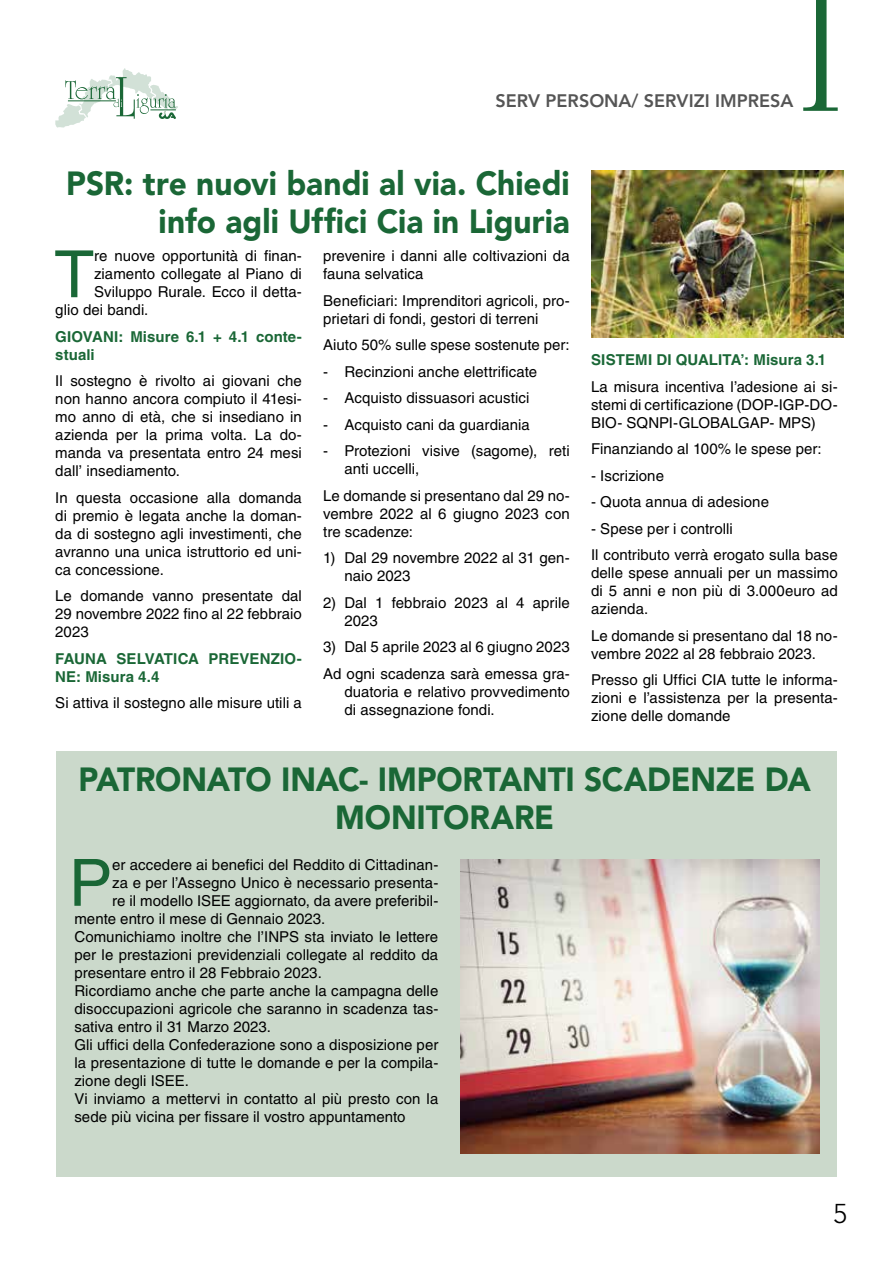
<style>
.page{position:relative;width:893px;height:1263px;background:#fff}
.page>*{position:absolute;margin:0;border:0;box-sizing:border-box;transform-origin:0 0}
.t1{font:65.1px "Helvetica LT Std";color:#1a6736}
.t2{font:900 33.15px/38.2px "Avenir LT Std";letter-spacing:-.005em;color:#1a6736;text-align:right;scale:.95 1}
.t3{font:300 27px "Avenir LT Std";color:#000}
.t4{font:800 18px "Avenir LT Std";color:#555}
.t5{font:15px/18px "Helvetica LT Std";letter-spacing:.005em;color:#000}
.t6{font:700 15px/18px "Helvetica LT Std";letter-spacing:.005em;color:#1a6736}
</style>
<div class="page">
<svg style="left:55px;top:68px;width:123px;height:60px"></svg>
<svg style="left:803px;top:0;width:35px;height:111px"></svg>
<img style="left:591px;top:170px;width:252px;height:167px">
<div style="left:56px;top:751px;width:781px;height:426px;background:#cbd9cb"></div>
<img style="left:460px;top:860px;width:360px;height:294px">
<p class="t4" style="left:496px;top:90px;width:299px">SERV PERSONA/ SERVIZI IMPRESA</p>
<h2 class="t2" style="left:66px;top:164px;width:531px">PSR: tre nuovi bandi al via. Chiedi info agli Uffici Cia in Liguria</h2>
<h1 class="t1" style="left:54px;top:237px;width:41px">T</h1>
<p class="t5" style="left:94px;top:247px;width:209px">re nuove opportunità di finan-</p>
<p class="t5" style="left:323px;top:247px;width:248px">prevenire i danni alle coltivazioni da fauna selvatica</p>
<p class="t5" style="left:323px;top:291px;width:248px">Beneficiari: Imprenditori agricoli, pro&shy;prietari di fondi, gestori di terreni</p>
<p class="t5" style="left:323px;top:336px;width:248px">Aiuto 50% sulle spese sostenute per:</p>
<p class="t5" style="left:323px;top:362px;width:215px">- Recinzioni anche elettrificate</p>
<p class="t5" style="left:323px;top:389px;width:208px">- Acquisto dissuasori acustici</p>
<p class="t5" style="left:323px;top:415px;width:208px">- Acquisto cani da guardiania</p>
<p class="t5" style="left:344px;top:442px;width:227px;text-indent:-21px">- Protezioni visive (sagome), reti anti uccelli,</p>
<p class="t5" style="left:323px;top:486px;width:248px;text-align:justify">Le domande si presentano dal 29 no&shy;vembre 2022 al 6 giugno 2023 con tre scadenze:</p>
<p class="t5" style="left:344px;top:549px;width:227px;text-indent:-21px">1) Dal 29 novembre 2022 al 31 gen&shy;naio 2023</p>
<p class="t5" style="left:344px;top:593px;width:227px;text-indent:-21px">2) Dal 1 febbraio 2023 al 4 aprile<br>2023</p>
<p class="t5" style="left:323px;top:634px;width:248px;line-height:26.5px">3) Dal 5 aprile 2023 al 6 giugno 2023<br>Ad ogni scadenza sarà emessa gra-</p>
<p class="t5" style="left:344px;top:682px;width:227px">duatoria e relativo provvedimento di assegnazione fondi.</p>
<p class="t5" style="left:94px;top:265px;width:209px">ziamento collegate al Piano di</p>
<p class="t5" style="left:94px;top:283px;width:209px">Sviluppo Rurale. Ecco il detta-</p>
<p class="t5" style="left:55px;top:301px;width:95px">glio dei bandi.</p>
<p class="t6" style="left:55px;top:327px;width:248px">GIOVANI: Misure 6.1 + 4.1 conte&shy;stuali</p>
<p class="t5" style="left:55px;top:372px;width:248px;text-align:justify">Il sostegno è rivolto ai giovani che non hanno ancora compiuto il 41esi&shy;mo anno di età, che si insediano in azienda per la prima volta. La do&shy;manda va presentata entro 24 mesi dall’ insediamento.</p>
<p class="t5" style="left:55px;top:488px;width:248px;text-align:justify">In questa occasione alla domanda di premio è legata anche la doman&shy;da di sostegno agli investimenti, che avranno una unica istruttorio ed uni&shy;ca concessione.</p>
<p class="t5" style="left:55px;top:587px;width:248px;text-align:justify">Le domande vanno presentate dal 29 novembre 2022 fino al 22 febbraio 2023</p>
<p class="t6" style="left:55px;top:649px;width:248px">FAUNA SELVATICA PREVENZIO-<br>NE: Misura 4.4</p>
<p class="t5" style="left:55px;top:694px;width:248px">Si attiva il sostegno alle misure utili a</p>
<p class="t6" style="left:591px;top:351px;width:237px">SISTEMI DI QUALITA’: Misura 3.1</p>
<p class="t5" style="left:591px;top:377px;width:248px;text-align:justify">La misura incentiva l’adesione ai si&shy;stemi di certificazione (DOP-IGP-DO-BIO- SQNPI-GLOBALGAP- MPS)</p>
<p class="t5" style="left:591px;top:440px;width:232px">Finanziando al 100% le spese per:</p>
<p class="t5" style="left:591px;top:466px;width:74px">- Iscrizione</p>
<p class="t5" style="left:591px;top:493px;width:179px">- Quota annua di adesione</p>
<p class="t5" style="left:591px;top:515px;width:248px;line-height:26.5px">- Spese per i controlli<br>Il contributo verrà erogato sulla base</p>
<p class="t5" style="left:591px;top:564px;width:248px;text-align:justify">delle spese annuali per un massimo di 5 anni e non più di 3.000euro ad azienda.</p>
<p class="t5" style="left:591px;top:627px;width:248px">Le domande si presentano dal 18 no&shy;vembre 2022 al 28 febbraio 2023.</p>
<p class="t5" style="left:591px;top:671px;width:248px;text-align:justify">Presso gli Uffici CIA tutte le informa&shy;zioni e l’assistenza per la presenta&shy;zione delle domande</p>
<h2 class="t2" style="left:79px;top:760px;width:772px;text-align:center">PATRONATO INAC- IMPORTANTI SCADENZE DA<br>MONITORARE</h2>
<h1 class="t1" style="left:69px;top:845px;width:45px">P</h1>
<p class="t5" style="left:112px;top:855px;width:328px">er accedere ai benefici del Reddito di Cittadinan-</p>
<p class="t5" style="left:112px;top:873px;width:328px">za e per l’Assegno Unico è necessario presenta-</p>
<p class="t5" style="left:112px;top:891px;width:328px">re il modello ISEE aggiornato, da avere preferibil-</p>
<p class="t5" style="left:74px;top:909px;width:253px">mente entro il mese di Gennaio 2023.</p>
<p class="t5" style="left:74px;top:927px;width:365px">Comunichiamo inoltre che l’INPS sta inviato le lettere</p>
<p class="t5" style="left:74px;top:945px;width:365px">per le prestazioni previdenziali collegate al reddito da</p>
<p class="t5" style="left:74px;top:963px;width:249px">presentare entro il 28 Febbraio 2023.</p>
<p class="t5" style="left:74px;top:981px;width:365px">Ricordiamo anche che parte anche la campagna delle</p>
<p class="t5" style="left:74px;top:999px;width:365px">disoccupazioni agricole che saranno in scadenza tas-</p>
<p class="t5" style="left:74px;top:1017px;width:198px">sativa entro il 31 Marzo 2023.</p>
<p class="t5" style="left:74px;top:1035px;width:365px">Gli uffici della Confederazione sono a disposizione per</p>
<p class="t5" style="left:74px;top:1053px;width:365px">la presentazione di tutte le domande e per la compila-</p>
<p class="t5" style="left:74px;top:1071px;width:116px">zione degli ISEE.</p>
<p class="t5" style="left:74px;top:1089px;width:365px">Vi inviamo a mettervi in contatto al più presto con la</p>
<p class="t5" style="left:74px;top:1107px;width:333px">sede più vicina per fissare il vostro appuntamento</p>
<h3 class="t3" style="left:833px;top:1198px;width:16px">5</h3>
</div>
